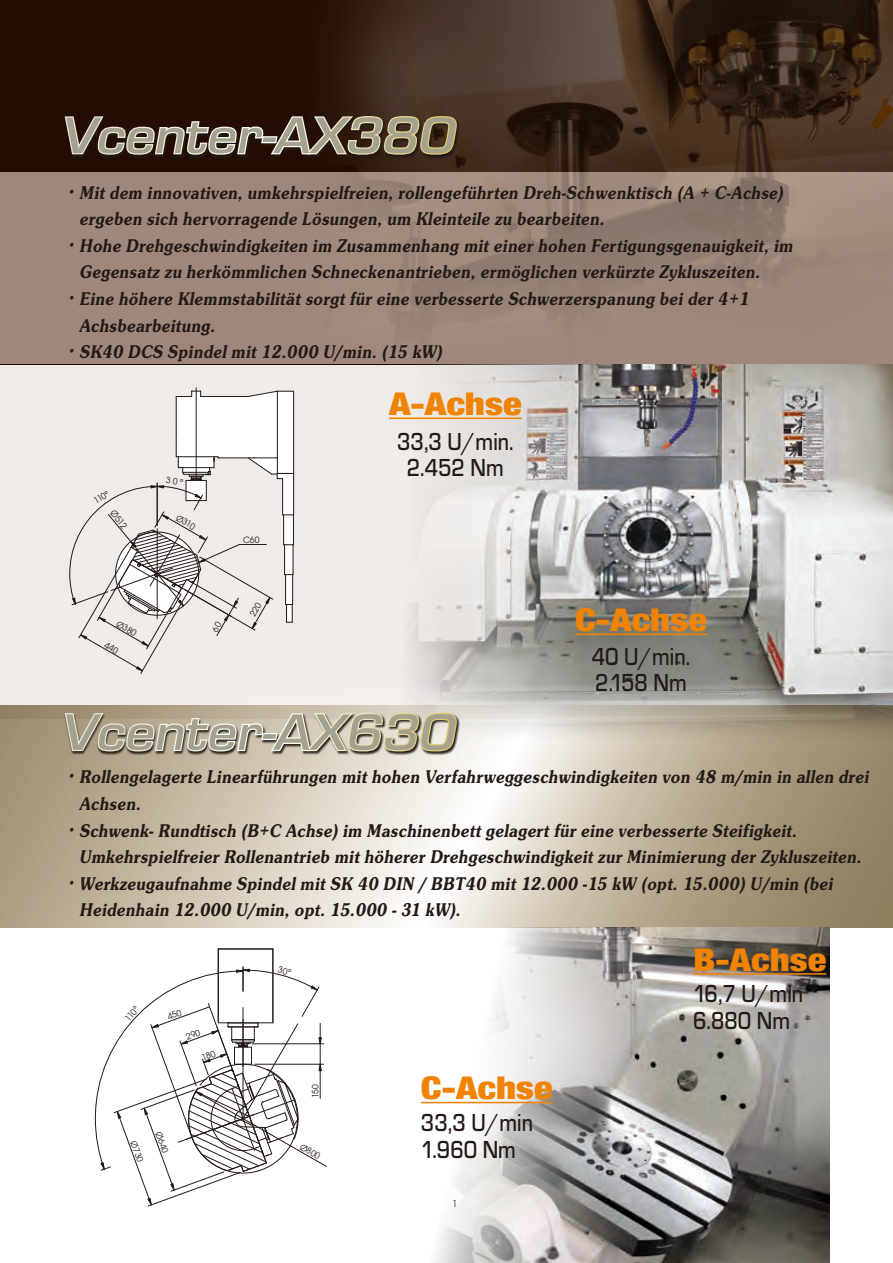
<style>
.page{position:relative;width:893px;height:1263px;background:#fff}
.page>*{position:absolute;margin:0;border:0;box-sizing:border-box;transform-origin:0 0}
.t1{font:italic 500 53.1px "Eurostile T";color:#a4a28e;scale:1.1 1}
.t2{font:900 condensed 31.2px "Helvetica Neue";color:#f08300;scale:1.24 1}
.t3{font:500 25.5px/26.5px "Eurostile T";color:#231916;scale:.85 1}
.t4{font:italic 600 19.2px "Souvenir Itc T";color:#231916;scale:.85 1}
.t5{font:10.5px "Avant Garde Gothic Itc T";color:#231916}
.t6{font:9.6px "Avant Garde Gothic Itc T";color:#231916}
.s1{font-family:"AR Ming B5";font-weight:800}
</style>
<div class="page">
<div style="left:0;top:0;width:893px;height:364px;background:#240d00"></div>
<div style="left:0;top:173px;width:893px;height:191px;background:#9f887b"></div>
<svg style="left:0;top:719px;width:893px;height:208px;background:#c7bda9"></svg>
<img style="left:284px;top:0;width:609px;height:307px">
<div style="left:0;top:364px;width:893px;height:355px;background:#efebe8"></div>
<img style="left:378px;top:364px;width:515px;height:383px">
<hr style="left:389px;top:417px;width:133px;height:2px;background:#f08300">
<hr style="left:575px;top:633px;width:132px;height:2px;background:#f08300">
<svg style="left:64px;top:114px;width:394px;height:51px"></svg>
<svg style="left:63px;top:702px;width:395px;height:60px;background:#b7ad9a"></svg>
<img style="left:430px;top:927px;width:399px;height:336px">
<hr style="left:196px;top:388px;width:1px;height:90px;background:#231916">
<hr style="left:421px;top:1102px;width:132px;height:1px;background:#f08300">
<hr style="left:693px;top:973px;width:133px;height:2px;background:#f08300">
<hr style="left:218px;top:949px;width:55px;height:1px;background:#231916">
<hr style="left:218px;top:949px;width:1px;height:73px;background:#231916">
<hr style="left:273px;top:949px;width:1px;height:73px;background:#231916">
<svg style="left:69px;top:391px;width:225px;height:283px"></svg>
<svg style="left:95px;top:966px;width:232px;height:240px"></svg>
<h1 class="t1" style="left:60px;top:104px;width:369px">Vcenter-AX380</h1>
<p class="t4" style="left:62px;top:181px;width:854px"><span class="s1">‧</span> Mit dem innovativen, umkehrspielfreien, rollengeführten Dreh-Schwenktisch (A + C-Achse)</p>
<p class="t4" style="left:79px;top:208px;width:624px">ergeben sich hervorragende Lösungen, um Kleinteile zu bearbeiten.</p>
<p class="t4" style="left:62px;top:234px;width:865px"><span class="s1">‧</span> Hohe Drehgeschwindigkeiten im Zusammenhang mit einer hohen Fertigungsgenauigkeit, im</p>
<p class="t4" style="left:79px;top:261px;width:807px">Gegensatz zu herkömmlichen Schneckenantrieben, ermöglichen verkürzte Zykluszeiten.</p>
<p class="t4" style="left:62px;top:287px;width:814px"><span class="s1">‧</span> Eine höhere Klemmstabilität sorgt für eine verbesserte Schwerzerspanung bei der 4+1</p>
<p class="t4" style="left:79px;top:314px;width:165px">Achsbearbeitung.</p>
<p class="t4" style="left:62px;top:340px;width:453px"><span class="s1">‧</span>SK40 DCS Spindel mit 12.000 U/min. (15 kW)</p>
<p class="t6" style="left:92px;top:497px;width:18px;rotate:-31deg">110°</p>
<p class="t6" style="left:117px;top:508px;width:22px;rotate:51deg">Ø512</p>
<p class="t6" style="left:120px;top:618px;width:23px;rotate:30deg">Ø380</p>
<p class="t6" style="left:180px;top:512px;width:22px;rotate:30deg">Ø310</p>
<p class="t6" style="left:243px;top:534px;width:18px">C60</p>
<h2 class="t2" style="left:389px;top:378px;width:108px">A-Achse</h2>
<h3 class="t3" style="left:397px;top:428px;width:139px;text-align:center">33,3 U/min.<br>2.452 Nm</h3>
<h1 class="t1" style="left:60px;top:701px;width:369px">Vcenter-AX630</h1>
<h2 class="t2" style="left:575px;top:594px;width:108px">C-Achse</h2>
<h3 class="t3" style="left:592px;top:643px;width:117px">40 U/min.<br>2.158 Nm</h3>
<p class="t4" style="left:62px;top:766px;width:954px"><span class="s1">‧</span> Rollengelagerte Linearführungen mit hohen Verfahrweggeschwindigkeiten von 48 m/min in allen drei</p>
<p class="t4" style="left:79px;top:792px;width:78px">Achsen.</p>
<p class="t4" style="left:62px;top:819px;width:869px"><span class="s1">‧</span> Schwenk- Rundtisch (B+C Achse) im Maschinenbett gelagert für eine verbesserte Steifigkeit.</p>
<p class="t4" style="left:79px;top:845px;width:926px">Umkehrspielfreier Rollenantrieb mit höherer Drehgeschwindigkeit zur Minimierung der Zykluszeiten.</p>
<p class="t4" style="left:62px;top:872px;width:912px"><span class="s1">‧</span> Werkzeugaufnahme Spindel mit SK 40 DIN / BBT40 mit 12.000 -15 kW (opt. 15.000) U/min (bei</p>
<p class="t4" style="left:79px;top:898px;width:454px">Heidenhain 12.000 U/min, opt. 15.000 - 31 kW).</p>
<p class="t6" style="left:123px;top:1016px;width:18px;rotate:-50deg">110°</p>
<p class="t6" style="left:310px;top:1098px;width:15px;rotate:-90deg">150</p>
<p class="t6" style="left:163px;top:1130px;width:23px;rotate:70deg">Ø640</p>
<p class="t6" style="left:139px;top:1139px;width:23px;rotate:70deg">Ø730</p>
<p class="t6" style="left:303px;top:1141px;width:23px;rotate:30deg">Ø800</p>
<h2 class="t2" style="left:421px;top:1063px;width:108px">C-Achse</h2>
<h3 class="t3" style="left:421px;top:1109px;width:133px">33,3 U/min<br>1.960 Nm</h3>
<p class="t5" style="left:452px;top:1198px;width:7px">1</p>
<h2 class="t2" style="left:693px;top:934px;width:109px">B-Achse</h2>
<h3 class="t3" style="left:693px;top:980px;width:131px">16,7 U/min<br>6.880 Nm</h3>
</div>
